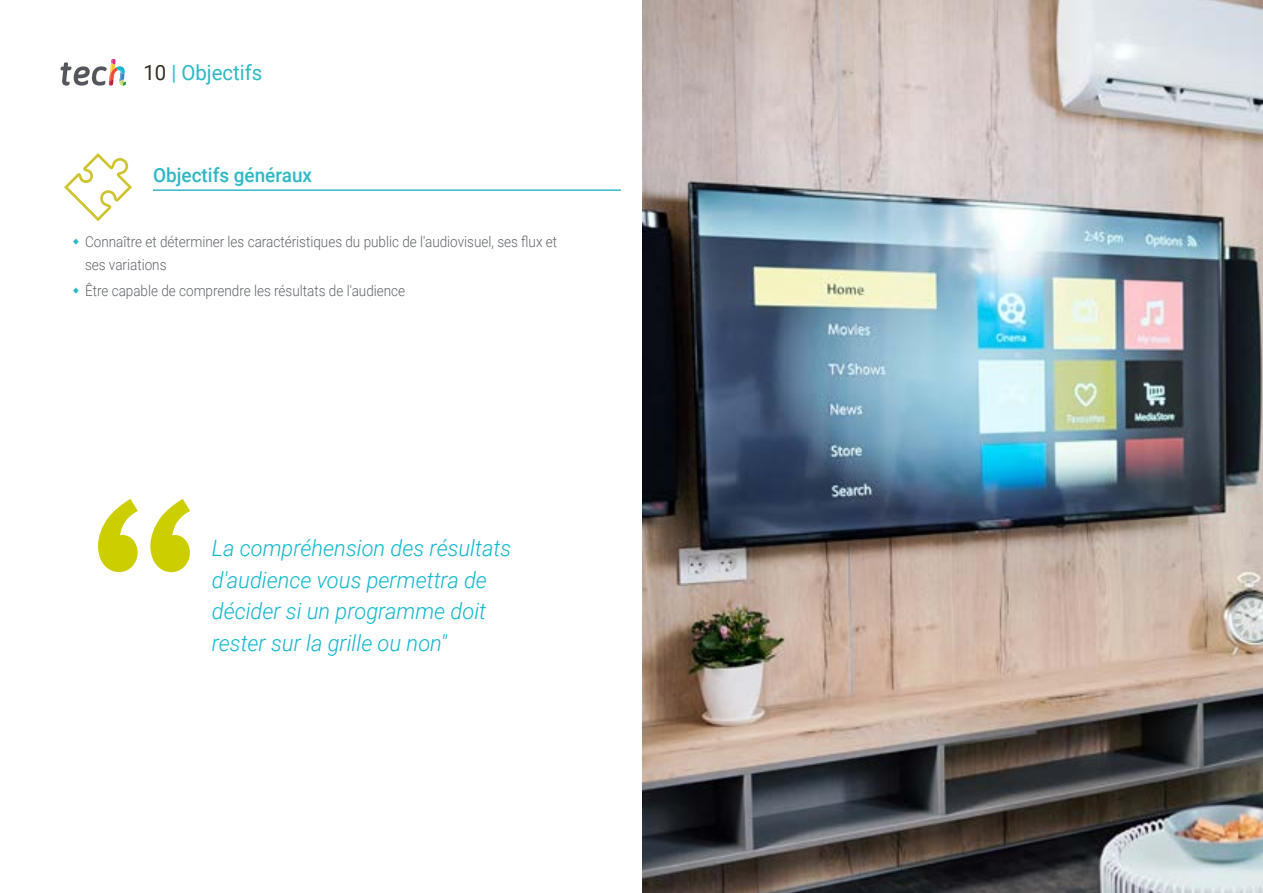
<style>
.page{position:relative;width:1263px;height:893px;background:#fff}
.page>*{position:absolute;margin:0;border:0;box-sizing:border-box;transform-origin:0 0}
.t1{font:italic 300 22.5px/31.5px "Roboto";color:#0fb6cf}
.t2{font:21px "Roboto";color:#2db8c5}
.t3{font:500 19.5px "Roboto";color:#2db8c5}
.t4{font:300 15px/22.5px "Roboto";color:#61646a;scale:.9 1}
.s1{color:#312e20}
</style>
<div class="page">
<hr style="left:153px;top:190px;width:468px;height:1px;background:#2db8c5">
<svg style="left:64px;top:153px;width:68px;height:68px"></svg>
<img style="left:642px;top:0;width:621px;height:893px">
<svg style="left:61px;top:59px;width:65px;height:27px"></svg>
<svg style="left:98px;top:499px;width:92px;height:73px"></svg>
<h2 class="t2" style="left:144px;top:57px;width:120px"><span class="s1">10</span> | Objectifs</h2>
<h3 class="t3" style="left:153px;top:161px;width:160px">Objectifs généraux</h3>
<p class="t4" style="left:85px;top:230px;width:526px">Connaître et déterminer les caractéristiques du public de l'audiovisuel, ses flux et ses variations</p>
<p class="t4" style="left:85px;top:279px;width:357px">Être capable de comprendre les résultats de l'audience</p>
<h1 class="t1" style="left:212px;top:531px;width:301px">La compréhension des résultats d'audience vous permettra de décider si un programme doit rester sur la grille ou non"</h1>
</div>
